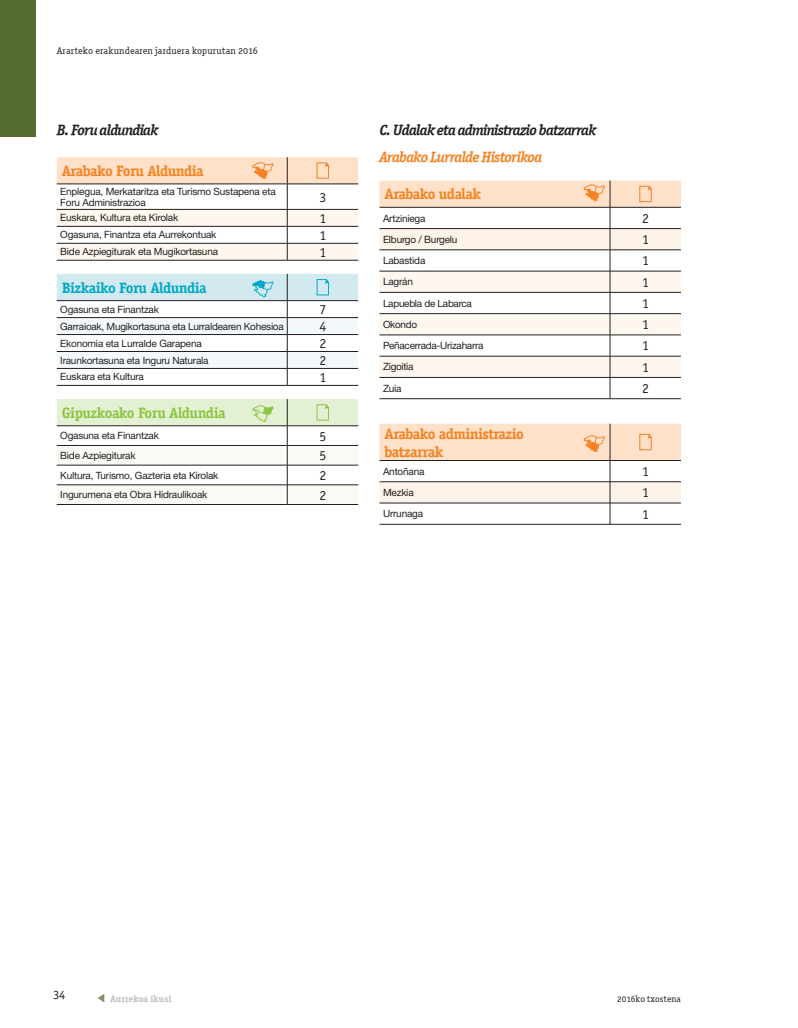
<style>
.page{position:relative;width:798px;height:1028px;background:#fff}
.page>*{position:absolute;margin:0;border:0;box-sizing:border-box;transform-origin:0 0}
.t1{font:700 15px/17.5px "Officina Serif Std";letter-spacing:-.04em;color:#f58220}
.t2{font:15px "Officina Serif OSITCTT Bold It";letter-spacing:-.04em;color:#231f20}
.t3{font:15px "Officina Serif OSITCTT Bold It";letter-spacing:-.04em;color:#f58220}
.t4{font:700 15px "Officina Serif Std";letter-spacing:-.04em;color:#8bc63e}
.t5{font:700 15px "Officina Serif Std";letter-spacing:-.04em;color:#01a9c4}
.t6{font:13.75px "Officina Serif Std";color:#231f20}
.t7{font:12.5px "Officina Serif Std";color:#231f20}
.t8{font:10px/11.2px "Helvetica Neue LT Std";letter-spacing:-.02em;color:#231f20}
.t9{font:10px "Officina Serif OSITCTT Book";letter-spacing:.01em;color:#231f20}
.t10{font:9.38px "Officina Serif OSITCTT Book";letter-spacing:.01em;color:#231f20}
.t11{font:9.38px "Officina Serif OSITCTT Bold";letter-spacing:.01em;color:#bcbdc0}
</style>
<div class="page">
<div style="left:0;top:0;width:35px;height:137px;background:#556b30"></div>
<hr style="left:57px;top:260px;width:230px;height:1px;background:#231f20">
<hr style="left:287px;top:260px;width:71px;height:1px;background:#231f20">
<hr style="left:57px;top:385px;width:230px;height:1px;background:#231f20">
<hr style="left:287px;top:385px;width:71px;height:1px;background:#231f20">
<hr style="left:57px;top:504px;width:230px;height:1px;background:#231f20">
<hr style="left:287px;top:504px;width:71px;height:1px;background:#231f20">
<hr style="left:379px;top:398px;width:230px;height:1px;background:#231f20">
<hr style="left:609px;top:398px;width:71px;height:1px;background:#231f20">
<hr style="left:379px;top:524px;width:230px;height:1px;background:#231f20">
<hr style="left:609px;top:524px;width:71px;height:1px;background:#231f20">
<svg style="left:57px;top:157px;width:301px;height:103px"></svg>
<svg style="left:379px;top:180px;width:301px;height:218px"></svg>
<svg style="left:379px;top:423px;width:301px;height:101px"></svg>
<svg style="left:57px;top:274px;width:301px;height:111px"></svg>
<svg style="left:57px;top:399px;width:301px;height:105px"></svg>
<svg style="left:98px;top:994px;width:6px;height:8px"></svg>
<p class="t9" style="left:57px;top:45px;width:202px">Ararteko erakundearen jarduera kopurutan 2016</p>
<h1 class="t2" style="left:57px;top:120px;width:103px">B. Foru aldundiak</h1>
<h1 class="t1" style="left:62px;top:162px;width:143px">Arabako Foru Aldundia</h1>
<p class="t8" style="left:60px;top:185px;width:217px">Enplegua, Merkataritza eta Turismo Sustapena eta<br>Foru Administrazioa</p>
<h2 class="t6" style="left:319px;top:189px;width:8px">3</h2>
<p class="t8" style="left:60px;top:212px;width:119px">Euskara, Kultura eta Kirolak</p>
<h2 class="t6" style="left:319px;top:210px;width:8px">1</h2>
<p class="t8" style="left:60px;top:229px;width:158px">Ogasuna, Finantza eta Aurrekontuak</p>
<h2 class="t6" style="left:319px;top:227px;width:8px">1</h2>
<p class="t8" style="left:60px;top:246px;width:159px">Bide Azpiegiturak eta Mugikortasuna</p>
<h2 class="t6" style="left:319px;top:244px;width:8px">1</h2>
<h1 class="t5" style="left:62px;top:278px;width:146px">Bizkaiko Foru Aldundia</h1>
<p class="t8" style="left:60px;top:303px;width:100px">Ogasuna eta Finantzak</p>
<h2 class="t6" style="left:319px;top:301px;width:8px">7</h2>
<p class="t8" style="left:60px;top:320px;width:225px">Garraioak, Mugikortasuna eta Lurraldearen Kohesioa</p>
<h2 class="t6" style="left:319px;top:318px;width:8px">4</h2>
<p class="t8" style="left:60px;top:337px;width:143px">Ekonomia eta Lurralde Garapena</p>
<h2 class="t6" style="left:319px;top:335px;width:8px">2</h2>
<p class="t8" style="left:60px;top:354px;width:150px">Iraunkortasuna eta Inguru Naturala</p>
<h2 class="t6" style="left:319px;top:352px;width:8px">2</h2>
<p class="t8" style="left:60px;top:371px;width:85px">Euskara eta Kultura</p>
<h2 class="t6" style="left:319px;top:369px;width:8px">1</h2>
<h1 class="t4" style="left:62px;top:403px;width:165px">Gipuzkoako Foru Aldundia</h1>
<p class="t8" style="left:60px;top:430px;width:100px">Ogasuna eta Finantzak</p>
<h2 class="t6" style="left:319px;top:428px;width:8px">5</h2>
<p class="t8" style="left:60px;top:449px;width:77px">Bide Azpiegiturak</p>
<h2 class="t6" style="left:319px;top:447px;width:8px">5</h2>
<p class="t8" style="left:60px;top:469px;width:159px">Kultura, Turismo, Gazteria eta Kirolak</p>
<h2 class="t6" style="left:319px;top:467px;width:8px">2</h2>
<p class="t8" style="left:60px;top:489px;width:148px">Ingurumena eta Obra Hidraulikoak</p>
<h2 class="t6" style="left:319px;top:487px;width:8px">2</h2>
<h1 class="t2" style="left:379px;top:120px;width:218px">C. Udalak eta administrazio batzarrak</h1>
<h1 class="t3" style="left:379px;top:148px;width:164px">Arabako Lurralde Historikoa</h1>
<h1 class="t1" style="left:384px;top:185px;width:98px">Arabako udalak</h1>
<p class="t8" style="left:383px;top:212px;width:44px">Artziniega</p>
<h2 class="t6" style="left:642px;top:210px;width:8px">2</h2>
<p class="t8" style="left:383px;top:233px;width:76px">Elburgo / Burgelu</p>
<h2 class="t6" style="left:642px;top:231px;width:8px">1</h2>
<p class="t8" style="left:383px;top:255px;width:44px">Labastida</p>
<h2 class="t6" style="left:642px;top:253px;width:8px">1</h2>
<p class="t8" style="left:383px;top:276px;width:31px">Lagrán</p>
<h2 class="t6" style="left:642px;top:274px;width:8px">1</h2>
<p class="t8" style="left:383px;top:297px;width:90px">Lapuebla de Labarca</p>
<h2 class="t6" style="left:642px;top:295px;width:8px">1</h2>
<p class="t8" style="left:383px;top:318px;width:36px">Okondo</p>
<h2 class="t6" style="left:642px;top:316px;width:8px">1</h2>
<p class="t8" style="left:383px;top:340px;width:102px">Peñacerrada-Urizaharra</p>
<h2 class="t6" style="left:642px;top:338px;width:8px">1</h2>
<p class="t8" style="left:383px;top:361px;width:32px">Zigoitia</p>
<h2 class="t6" style="left:642px;top:359px;width:8px">1</h2>
<p class="t8" style="left:383px;top:382px;width:20px">Zuia</p>
<h2 class="t6" style="left:642px;top:380px;width:8px">2</h2>
<h1 class="t1" style="left:384px;top:425px;width:141px">Arabako administrazio batzarrak</h1>
<p class="t8" style="left:383px;top:465px;width:43px">Antoñana</p>
<h2 class="t6" style="left:642px;top:463px;width:8px">1</h2>
<p class="t8" style="left:383px;top:486px;width:32px">Mezkia</p>
<h2 class="t6" style="left:642px;top:484px;width:8px">1</h2>
<p class="t8" style="left:383px;top:508px;width:42px">Urrunaga</p>
<h2 class="t6" style="left:642px;top:506px;width:8px">1</h2>
<p class="t7" style="left:53px;top:987px;width:14px">34</p>
<p class="t10" style="left:616px;top:993px;width:65px">2016ko txostena</p>
<p class="t11" style="left:110px;top:992px;width:62px">Aurrekoa ikusi</p>
</div>
